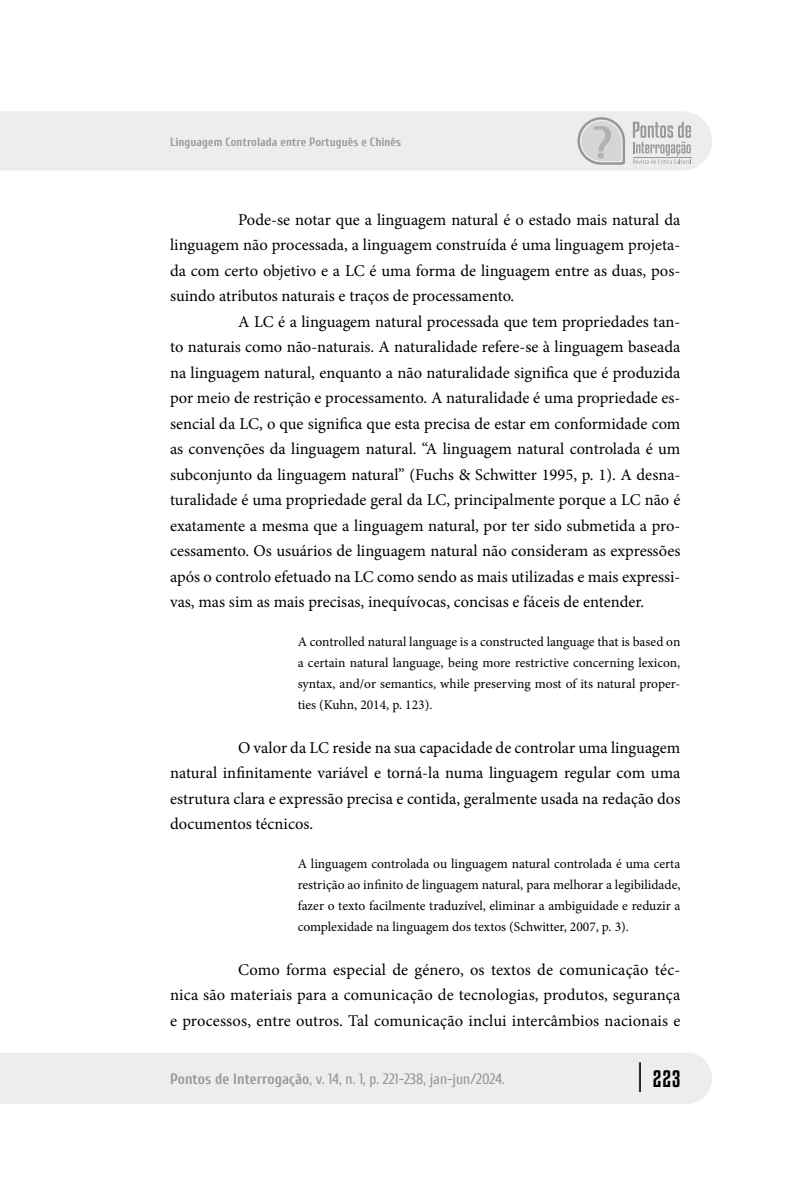
<style>
.page{position:relative;width:808px;height:1178px;background:#fff}
.page>*{position:absolute;margin:0;border:0;box-sizing:border-box;transform-origin:0 0}
.t1{font:21px "Kenyan Coffee Rg";color:#000}
.t2{font:16.5px/25.5px "Minion Pro";color:#000;text-align:justify}
.t3{font:15px "Cuprum";color:#969999}
.t4{font:13.5px/21px "Minion Pro";color:#000;text-align:justify}
.t5{font:700 12px "Cuprum";color:#969999}
.s1{font-weight:700}
.s2{font-size:26.85px}
</style>
<div class="page">
<div style="left:0;top:1053px;width:712px;height:51px;background:#ededed"></div>
<div style="left:0;top:111px;width:712px;height:60px;background:#ededed"></div>
<svg style="left:633px;top:122px;width:58px;height:42px;background:#cecfcf"></svg>
<hr style="left:633px;top:157px;width:58px;height:1px;background:#969999">
<svg style="left:577px;top:117px;width:48px;height:48px;background:#cecece"></svg>
<p class="t5" style="left:170px;top:133px;width:232px">Linguagem Controlada entre Português e Chinês</p>
<p class="t2" style="left:238px;top:207px;width:444px">Pode-se notar que a linguagem natural é o estado mais natural da</p>
<p class="t2" style="left:170px;top:232px;width:512px">linguagem não processada, a linguagem construída é uma linguagem projeta-</p>
<p class="t2" style="left:170px;top:258px;width:512px">da com certo objetivo e a LC é uma forma de linguagem entre as duas, pos-</p>
<p class="t2" style="left:170px;top:283px;width:346px">suindo atributos naturais e traços de processamento.</p>
<p class="t2" style="left:238px;top:309px;width:444px">A LC é a linguagem natural processada que tem propriedades tan-</p>
<p class="t2" style="left:170px;top:334px;width:512px">to naturais como não-naturais. A naturalidade refere-se à linguagem baseada</p>
<p class="t2" style="left:170px;top:360px;width:512px">na linguagem natural, enquanto a não naturalidade significa que é produzida</p>
<p class="t2" style="left:170px;top:385px;width:512px">por meio de restrição e processamento. A naturalidade é uma propriedade es-</p>
<p class="t2" style="left:170px;top:411px;width:512px">sencial da LC, o que significa que esta precisa de estar em conformidade com</p>
<p class="t2" style="left:170px;top:436px;width:512px">as convenções da linguagem natural. “A linguagem natural controlada é um</p>
<p class="t2" style="left:170px;top:462px;width:512px">subconjunto da linguagem natural” (Fuchs &amp; Schwitter 1995, p. 1). A desna-</p>
<p class="t2" style="left:170px;top:487px;width:512px">turalidade é uma propriedade geral da LC, principalmente porque a LC não é</p>
<p class="t2" style="left:170px;top:513px;width:512px">exatamente a mesma que a linguagem natural, por ter sido submetida a pro-</p>
<p class="t2" style="left:170px;top:538px;width:512px">cessamento. Os usuários de linguagem natural não consideram as expressões</p>
<p class="t2" style="left:170px;top:564px;width:512px">após o controlo efetuado na LC como sendo as mais utilizadas e mais expressi-</p>
<p class="t2" style="left:170px;top:589px;width:476px">vas, mas sim as mais precisas, inequívocas, concisas e fáceis de entender.</p>
<p class="t4" style="left:298px;top:631px;width:384px">A controlled natural language is a constructed language that is based on a certain natural language, being more restrictive concerning lexicon, syntax, and/or semantics, while preserving most of its natural proper&shy;ties (Kuhn, 2014, p. 123).</p>
<p class="t2" style="left:170px;top:735px;width:512px;text-indent:68px">O valor da LC reside na sua capacidade de controlar uma linguagem natural infinitamente variável e torná-la numa linguagem regular com uma estrutura clara e expressão precisa e contida, geralmente usada na redação dos documentos técnicos.</p>
<p class="t4" style="left:298px;top:853px;width:384px">A linguagem controlada ou linguagem natural controlada é uma certa restrição ao infinito de linguagem natural, para melhorar a legibilidade, fazer o texto facilmente traduzível, eliminar a ambiguidade e reduzir a complexidade na linguagem dos textos (Schwitter, 2007, p. 3).</p>
<p class="t2" style="left:170px;top:957px;width:512px;text-indent:68px">Como forma especial de género, os textos de comunicação téc&shy;nica são materiais para a comunicação de tecnologias, produtos, segurança e processos, entre outros. Tal comunicação inclui intercâmbios nacionais e</p>
<p class="t3" style="left:170px;top:1068px;width:336px"><span class="s1">Pontos de Interrogação</span>, v. 14, n. 1, p. 221-238, jan-jun/2024.</p>
<p class="t1" style="left:638px;top:1065px;width:44px"><span class="s2">|</span> 223</p>
</div>
